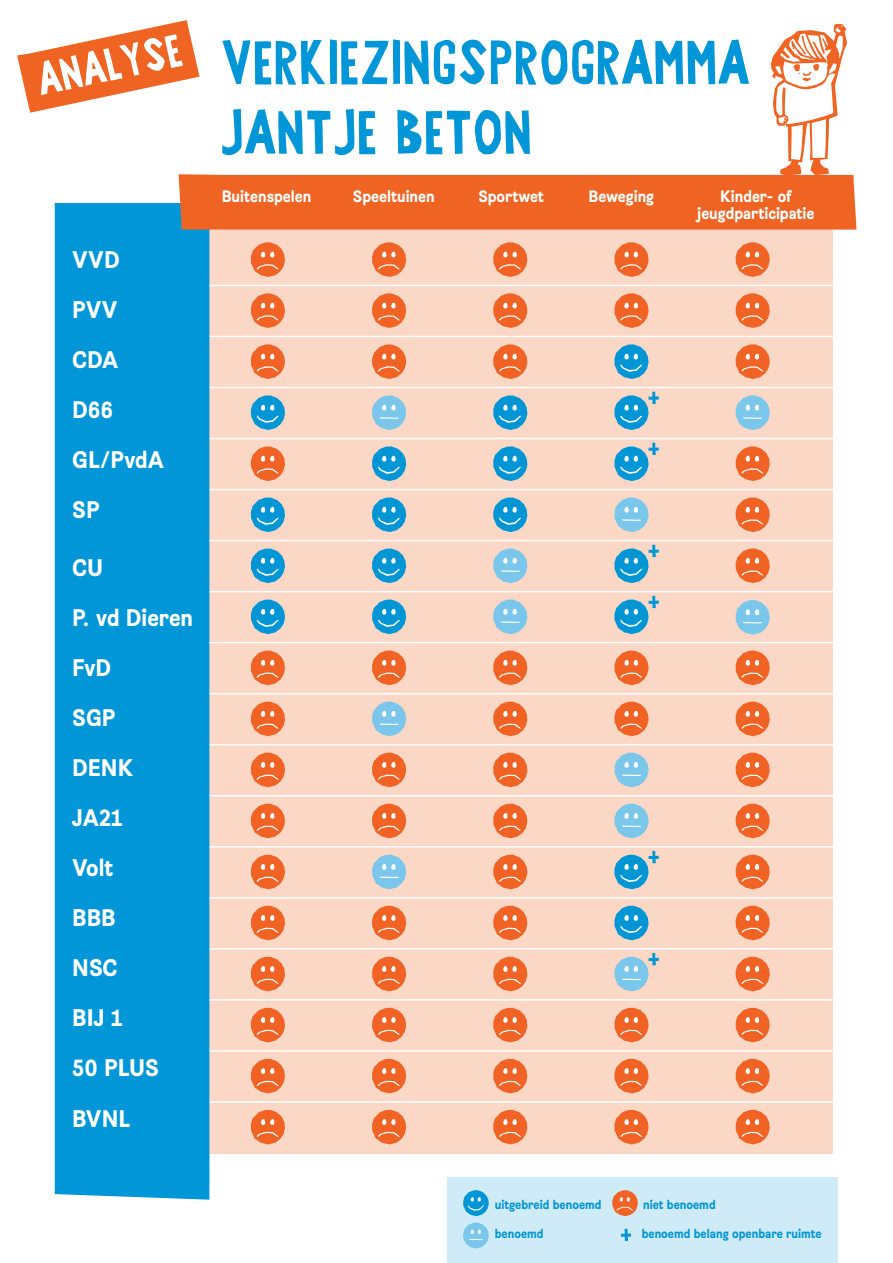
<style>
.page{position:relative;width:893px;height:1263px;background:#fff}
.page>*{position:absolute;margin:0;border:0;box-sizing:border-box;transform-origin:0 0}
.Kop{font:63px "Jantje Beton Sans TT Regular";color:#0096d7}
.kopje{font:700 24px "Brezel Grotesk";color:#fff}
.kopje-2{font:700 16.5px/17.1px "Brezel Grotesk";color:#fff;text-align:center}
.kopje-3{font:700 12.75px "Brezel Grotesk";color:#0096d6}
</style>
<div class="page">
<div style="left:447px;top:1178px;width:390px;height:85px;background:#cfebf7"></div>
<div style="left:203px;top:222px;width:630px;height:931px;background:#fbd7c6"></div>
<hr style="left:156px;top:744px;width:681px;height:1px;background:#fff">
<hr style="left:153px;top:795px;width:680px;height:1px;background:#fff">
<hr style="left:153px;top:846px;width:680px;height:1px;background:#fff">
<hr style="left:156px;top:897px;width:681px;height:1px;background:#fff">
<hr style="left:156px;top:948px;width:681px;height:1px;background:#fff">
<hr style="left:153px;top:999px;width:680px;height:2px;background:#fff">
<hr style="left:153px;top:1050px;width:680px;height:2px;background:#fff">
<hr style="left:156px;top:693px;width:681px;height:1px;background:#fff">
<hr style="left:153px;top:1101px;width:680px;height:2px;background:#fff">
<hr style="left:156px;top:336px;width:681px;height:1px;background:#fff">
<hr style="left:153px;top:387px;width:680px;height:1px;background:#fff">
<hr style="left:153px;top:438px;width:680px;height:1px;background:#fff">
<hr style="left:156px;top:489px;width:681px;height:1px;background:#fff">
<hr style="left:156px;top:540px;width:681px;height:1px;background:#fff">
<hr style="left:153px;top:591px;width:680px;height:1px;background:#fff">
<hr style="left:153px;top:642px;width:680px;height:1px;background:#fff">
<hr style="left:156px;top:285px;width:681px;height:1px;background:#fff">
<div style="left:55px;top:203px;width:154px;height:997px;background:#0096d7"></div>
<svg style="left:771px;top:24px;width:76px;height:150px"></svg>
<svg style="left:372px;top:395px;width:34px;height:35px"></svg>
<svg style="left:736px;top:395px;width:34px;height:35px"></svg>
<svg style="left:614px;top:344px;width:35px;height:35px"></svg>
<svg style="left:493px;top:395px;width:34px;height:35px"></svg>
<svg style="left:251px;top:395px;width:34px;height:35px"></svg>
<svg style="left:251px;top:242px;width:34px;height:35px"></svg>
<svg style="left:372px;top:242px;width:34px;height:35px"></svg>
<svg style="left:493px;top:242px;width:34px;height:35px"></svg>
<svg style="left:614px;top:242px;width:35px;height:35px"></svg>
<svg style="left:736px;top:242px;width:34px;height:35px"></svg>
<svg style="left:251px;top:293px;width:34px;height:35px"></svg>
<svg style="left:372px;top:293px;width:34px;height:35px"></svg>
<svg style="left:493px;top:293px;width:34px;height:35px"></svg>
<svg style="left:614px;top:293px;width:35px;height:35px"></svg>
<svg style="left:736px;top:293px;width:34px;height:35px"></svg>
<svg style="left:251px;top:344px;width:34px;height:35px"></svg>
<svg style="left:251px;top:446px;width:34px;height:35px"></svg>
<svg style="left:372px;top:344px;width:34px;height:35px"></svg>
<svg style="left:493px;top:344px;width:34px;height:35px"></svg>
<svg style="left:736px;top:344px;width:34px;height:35px"></svg>
<svg style="left:736px;top:446px;width:34px;height:35px"></svg>
<svg style="left:736px;top:497px;width:34px;height:35px"></svg>
<div style="left:179px;top:174px;width:677px;height:56px;background:#f06423"></div>
<svg style="left:493px;top:446px;width:34px;height:35px"></svg>
<svg style="left:372px;top:446px;width:34px;height:35px"></svg>
<svg style="left:372px;top:497px;width:34px;height:35px"></svg>
<svg style="left:614px;top:497px;width:35px;height:35px"></svg>
<svg style="left:493px;top:497px;width:34px;height:35px"></svg>
<svg style="left:251px;top:497px;width:34px;height:35px"></svg>
<svg style="left:736px;top:548px;width:34px;height:35px"></svg>
<svg style="left:372px;top:548px;width:34px;height:35px"></svg>
<svg style="left:493px;top:548px;width:34px;height:35px"></svg>
<svg style="left:251px;top:548px;width:34px;height:35px"></svg>
<svg style="left:372px;top:599px;width:34px;height:35px"></svg>
<svg style="left:493px;top:599px;width:34px;height:35px"></svg>
<svg style="left:372px;top:702px;width:34px;height:34px"></svg>
<svg style="left:372px;top:855px;width:34px;height:34px"></svg>
<svg style="left:736px;top:600px;width:34px;height:35px"></svg>
<svg style="left:251px;top:599px;width:34px;height:35px"></svg>
<svg style="left:251px;top:651px;width:34px;height:34px"></svg>
<svg style="left:372px;top:651px;width:34px;height:34px"></svg>
<svg style="left:493px;top:651px;width:34px;height:34px"></svg>
<svg style="left:614px;top:651px;width:35px;height:34px"></svg>
<svg style="left:736px;top:651px;width:34px;height:34px"></svg>
<svg style="left:251px;top:702px;width:34px;height:34px"></svg>
<svg style="left:493px;top:702px;width:34px;height:34px"></svg>
<svg style="left:614px;top:702px;width:35px;height:34px"></svg>
<svg style="left:736px;top:702px;width:34px;height:34px"></svg>
<svg style="left:614px;top:753px;width:35px;height:34px"></svg>
<svg style="left:251px;top:753px;width:34px;height:34px"></svg>
<svg style="left:493px;top:753px;width:34px;height:34px"></svg>
<svg style="left:372px;top:753px;width:34px;height:34px"></svg>
<svg style="left:736px;top:753px;width:34px;height:34px"></svg>
<svg style="left:614px;top:804px;width:35px;height:34px"></svg>
<svg style="left:251px;top:804px;width:34px;height:34px"></svg>
<svg style="left:493px;top:804px;width:34px;height:34px"></svg>
<svg style="left:372px;top:804px;width:34px;height:34px"></svg>
<svg style="left:372px;top:906px;width:34px;height:34px"></svg>
<svg style="left:736px;top:804px;width:34px;height:34px"></svg>
<svg style="left:251px;top:855px;width:34px;height:34px"></svg>
<svg style="left:493px;top:855px;width:34px;height:34px"></svg>
<svg style="left:736px;top:855px;width:34px;height:34px"></svg>
<svg style="left:614px;top:906px;width:35px;height:34px"></svg>
<svg style="left:251px;top:906px;width:34px;height:34px"></svg>
<svg style="left:493px;top:906px;width:34px;height:34px"></svg>
<svg style="left:736px;top:906px;width:34px;height:34px"></svg>
<svg style="left:372px;top:957px;width:34px;height:34px"></svg>
<svg style="left:251px;top:957px;width:34px;height:34px"></svg>
<svg style="left:493px;top:957px;width:34px;height:34px"></svg>
<svg style="left:736px;top:957px;width:34px;height:34px"></svg>
<svg style="left:372px;top:1008px;width:34px;height:34px"></svg>
<svg style="left:251px;top:1008px;width:34px;height:34px"></svg>
<svg style="left:493px;top:1008px;width:34px;height:34px"></svg>
<svg style="left:614px;top:1008px;width:35px;height:34px"></svg>
<svg style="left:736px;top:1008px;width:34px;height:34px"></svg>
<svg style="left:372px;top:1059px;width:34px;height:34px"></svg>
<svg style="left:251px;top:1059px;width:34px;height:34px"></svg>
<svg style="left:493px;top:1059px;width:34px;height:34px"></svg>
<svg style="left:614px;top:1059px;width:35px;height:34px"></svg>
<svg style="left:736px;top:1059px;width:34px;height:34px"></svg>
<svg style="left:372px;top:1110px;width:34px;height:34px"></svg>
<svg style="left:251px;top:1110px;width:34px;height:34px"></svg>
<svg style="left:493px;top:1110px;width:34px;height:34px"></svg>
<svg style="left:614px;top:1110px;width:35px;height:34px"></svg>
<svg style="left:736px;top:1110px;width:34px;height:34px"></svg>
<svg style="left:614px;top:392px;width:45px;height:38px"></svg>
<svg style="left:614px;top:443px;width:45px;height:38px"></svg>
<svg style="left:614px;top:545px;width:45px;height:38px"></svg>
<svg style="left:614px;top:596px;width:45px;height:38px"></svg>
<svg style="left:614px;top:851px;width:45px;height:38px"></svg>
<svg style="left:614px;top:953px;width:45px;height:38px"></svg>
<svg style="left:463px;top:1222px;width:26px;height:26px"></svg>
<svg style="left:463px;top:1190px;width:26px;height:26px"></svg>
<svg style="left:612px;top:1190px;width:26px;height:26px"></svg>
<svg style="left:621px;top:1229px;width:10px;height:12px"></svg>
<svg style="left:17px;top:20px;width:183px;height:93px"></svg>
<p class="kopje" style="left:72px;top:244px;width:49px">VVD</p>
<p class="kopje" style="left:72px;top:294px;width:47px">PVV</p>
<p class="kopje" style="left:72px;top:344px;width:48px">CDA</p>
<p class="kopje" style="left:72px;top:394px;width:42px">D66</p>
<p class="kopje" style="left:72px;top:444px;width:93px">GL/PvdA</p>
<p class="kopje" style="left:72px;top:495px;width:29px">SP</p>
<p class="kopje" style="left:72px;top:552px;width:32px">CU</p>
<p class="kopje" style="left:72px;top:602px;width:122px">P. vd Dieren</p>
<p class="kopje" style="left:72px;top:652px;width:40px">FvD</p>
<p class="kopje" style="left:72px;top:702px;width:45px">SGP</p>
<p class="kopje" style="left:72px;top:752px;width:62px">DENK</p>
<p class="kopje" style="left:72px;top:802px;width:52px">JA21</p>
<p class="kopje" style="left:72px;top:852px;width:42px">Volt</p>
<p class="kopje" style="left:72px;top:903px;width:45px">BBB</p>
<p class="kopje" style="left:72px;top:953px;width:47px">NSC</p>
<p class="kopje" style="left:72px;top:1003px;width:52px">BIJ 1</p>
<p class="kopje" style="left:72px;top:1053px;width:88px">50 PLUS</p>
<p class="kopje" style="left:72px;top:1103px;width:60px">BVNL</p>
<p class="Kop" style="left:220px;top:28px;width:531px">VERKIEZINGSPROGRAMMA</p>
<p class="Kop" style="left:220px;top:98px;width:314px">JANTJE BETON</p>
<p class="kopje-2" style="left:222px;top:187px;width:91px">Buitenspelen</p>
<p class="kopje-2" style="left:353px;top:187px;width:83px">Speeltuinen</p>
<p class="kopje-2" style="left:478px;top:187px;width:67px">Sportwet</p>
<p class="kopje-2" style="left:589px;top:187px;width:67px">Beweging</p>
<p class="kopje-2" style="left:697px;top:187px;width:119px">Kinder- of jeugdparticipatie</p>
<p class="kopje-3" style="left:495px;top:1197px;width:108px">uitgebreid benoemd</p>
<p class="kopje-3" style="left:495px;top:1225px;width:50px">benoemd</p>
<p class="kopje-3" style="left:643px;top:1197px;width:74px">niet benoemd</p>
<p class="kopje-3" style="left:642px;top:1225px;width:181px">benoemd belang openbare ruimte</p>
</div>
